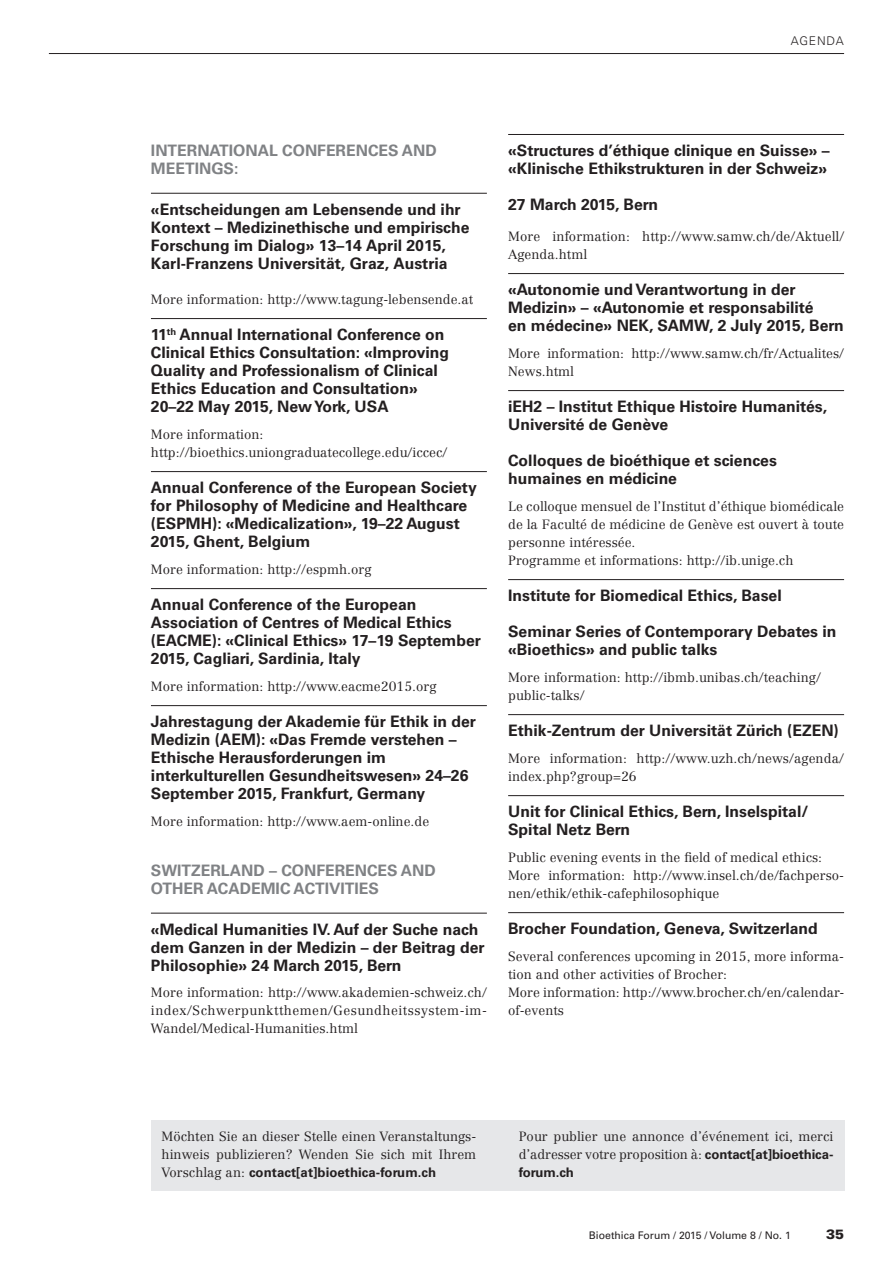
<style>
.page{position:relative;width:893px;height:1263px;background:#fff}
.page>*{position:absolute;margin:0;border:0;box-sizing:border-box;transform-origin:0 0}
.Titel_2_P{font:700 15.75px/18px "Univers LT Std";color:#231f20}
.Inhalt_Titel{font:700 15.75px/18.5px "Univers LT Std";color:#808285}
.t1{font:900 13.5px "Univers LT Std";color:#231f20}
.Gs__o__Einz__P{font:300 13.2px/18px "Centennial LT Std";letter-spacing:.005em;color:#231f20}
.Rubriktitel_light{font:300 12px "Univers LT Std";letter-spacing:.06em;color:#231f20}
.t2{font:10.5px "Univers LT Std";color:#231f20}
.s1{font-family:"Univers LT Std";font-weight:700}
</style>
<div class="page">
<hr style="left:49px;top:53px;width:795px;height:1px;background:#231f20">
<hr style="left:151px;top:193px;width:336px;height:1px;background:#231f20">
<hr style="left:151px;top:318px;width:336px;height:1px;background:#231f20">
<hr style="left:151px;top:471px;width:336px;height:1px;background:#231f20">
<hr style="left:151px;top:588px;width:336px;height:1px;background:#231f20">
<hr style="left:151px;top:705px;width:336px;height:1px;background:#231f20">
<hr style="left:151px;top:913px;width:336px;height:1px;background:#231f20">
<hr style="left:508px;top:134px;width:336px;height:1px;background:#231f20">
<hr style="left:508px;top:273px;width:336px;height:1px;background:#231f20">
<hr style="left:508px;top:390px;width:336px;height:1px;background:#231f20">
<hr style="left:508px;top:579px;width:336px;height:1px;background:#231f20">
<hr style="left:508px;top:714px;width:336px;height:1px;background:#231f20">
<hr style="left:508px;top:795px;width:336px;height:1px;background:#231f20">
<hr style="left:508px;top:912px;width:336px;height:1px;background:#231f20">
<div style="left:151px;top:1120px;width:693px;height:70px;background:#e6e7e9"></div>
<p class="Rubriktitel_light" style="left:791px;top:33px;width:55px">AGENDA</p>
<p class="Inhalt_Titel" style="left:151px;top:141px;width:287px">INTERNATIONAL CONFERENCES AND<br>MEETINGS:</p>
<p class="Titel_2_P" style="left:151px;top:200px;width:320px">«Entscheidungen am Lebensende und ihr Kontext – Medizinethische und empirische Forschung im Dialog» 13–14 April 2015, Karl-Franzens Universität, Graz, Austria</p>
<p class="Gs__o__Einz__P" style="left:151px;top:290px;width:324px">More information: http://www.tagung-lebensende.at</p>
<p class="Titel_2_P" style="left:151px;top:326px;width:300px">11<sup>th</sup> Annual International Conference on Clinical Ethics Consultation: «Improving Quality and Professionalism of Clinical Ethics Education and Consultation» 20–22 May 2015, New York, USA</p>
<p class="Gs__o__Einz__P" style="left:151px;top:425px;width:298px">More information: http://bioethics.uniongraduatecollege.edu/iccec/</p>
<p class="Titel_2_P" style="left:151px;top:479px;width:327px">Annual Conference of the European Society for Philosophy of Medicine and Healthcare (ESPMH): «Medicalization», 19–22 August 2015, Ghent, Belgium</p>
<p class="Gs__o__Einz__P" style="left:151px;top:560px;width:222px">More information: http://espmh.org</p>
<p class="Titel_2_P" style="left:151px;top:596px;width:331px">Annual Conference of the European Association of Centres of Medical Ethics (EACME): «Clinical Ethics» 17–19 September 2015, Cagliari, Sardinia, Italy</p>
<p class="Gs__o__Einz__P" style="left:151px;top:677px;width:287px">More information: http://www.eacme2015.org</p>
<p class="Titel_2_P" style="left:151px;top:713px;width:327px">Jahrestagung der Akademie für Ethik in der Medizin (AEM): «Das Fremde verstehen – Ethische Herausforderungen im interkulturellen Gesundheitswesen» 24–26<br>September 2015, Frankfurt, Germany</p>
<p class="Gs__o__Einz__P" style="left:151px;top:812px;width:280px">More information: http://www.aem-online.de</p>
<p class="Inhalt_Titel" style="left:151px;top:861px;width:286px">SWITZERLAND – CONFERENCES AND<br>OTHER ACADEMIC ACTIVITIES</p>
<p class="Titel_2_P" style="left:151px;top:920px;width:335px">«Medical Humanities IV. Auf der Suche nach dem Ganzen in der Medizin – der Beitrag der<br>Philosophie» 24 March 2015, Bern</p>
<p class="Gs__o__Einz__P" style="left:151px;top:983px;width:337px;text-align:justify">More information: http://www.akademien-schweiz.ch/ index/Schwerpunktthemen/Gesundheitssystem-im-Wandel/Medical-Humanities.html</p>
<p class="Titel_2_P" style="left:508px;top:142px;width:323px">«Structures d’éthique clinique en Suisse» – «Klinische Ethikstrukturen in der Schweiz»</p>
<p class="Titel_2_P" style="left:508px;top:196px;width:151px">27 March 2015, Bern</p>
<p class="Gs__o__Einz__P" style="left:508px;top:227px;width:338px">More information: http://www.samw.ch/de/Aktuell/<br>Agenda.html</p>
<p class="Titel_2_P" style="left:508px;top:281px;width:337px">«Autonomie und Verantwortung in der<br>Medizin» – «Autonomie et responsabilité<br>en médecine» NEK, SAMW, 2 July 2015, Bern</p>
<p class="Gs__o__Einz__P" style="left:508px;top:344px;width:337px">More information: http://www.samw.ch/fr/Actualites/<br>News.html</p>
<p class="Titel_2_P" style="left:508px;top:398px;width:320px">iEH2 – Institut Ethique Histoire Humanités,<br>Université de Genève</p>
<p class="Titel_2_P" style="left:508px;top:452px;width:270px">Colloques de bioéthique et sciences humaines en médicine</p>
<p class="Gs__o__Einz__P" style="left:508px;top:497px;width:337px;text-align:justify">Le colloque mensuel de l’Institut d’éthique biomédicale de la Faculté de médicine de Genève est ouvert à toute personne intéressée.</p>
<p class="Gs__o__Einz__P" style="left:508px;top:551px;width:287px">Programme et informations: http://ib.unige.ch</p>
<p class="Titel_2_P" style="left:508px;top:587px;width:275px">Institute for Biomedical Ethics, Basel</p>
<p class="Titel_2_P" style="left:508px;top:623px;width:330px">Seminar Series of Contemporary Debates in «Bioethics» and public talks</p>
<p class="Gs__o__Einz__P" style="left:508px;top:668px;width:314px">More information: http://ibmb.unibas.ch/teaching/ public-talks/</p>
<p class="Titel_2_P" style="left:508px;top:722px;width:332px">Ethik-Zentrum der Universität Zürich (EZEN)</p>
<p class="Gs__o__Einz__P" style="left:508px;top:749px;width:337px">More information: http://www.uzh.ch/news/agenda/ index.php?group=26</p>
<p class="Titel_2_P" style="left:508px;top:803px;width:302px">Unit for Clinical Ethics, Bern, Inselspital/<br>Spital Netz Bern</p>
<p class="Gs__o__Einz__P" style="left:508px;top:848px;width:315px">Public evening events in the field of medical ethics:</p>
<p class="Gs__o__Einz__P" style="left:508px;top:866px;width:337px">More information: http://www.insel.ch/de/fachperso&shy;nen/ethik/ethik-cafephilosophique</p>
<p class="Titel_2_P" style="left:508px;top:920px;width:311px">Brocher Foundation, Geneva, Switzerland</p>
<p class="Gs__o__Einz__P" style="left:508px;top:947px;width:337px">Several conferences upcoming in 2015, more informa&shy;tion and other activities of Brocher:</p>
<p class="Gs__o__Einz__P" style="left:508px;top:983px;width:338px">More information: http://www.brocher.ch/en/calendar&shy;of-events</p>
<p class="Gs__o__Einz__P" style="left:162px;top:1127px;width:316px;text-align:justify">Möchten Sie an dieser Stelle einen Veranstaltungs&shy;hinweis publizieren? Wenden Sie sich mit Ihrem Vorschlag an: <span class="s1">contact[at]bioethica-forum.ch</span></p>
<p class="Gs__o__Einz__P" style="left:519px;top:1127px;width:316px;text-align:justify">Pour publier une annonce d’événement ici, merci d’adresser votre proposition à: <span class="s1">contact[at]bioethica&shy;forum.ch</span></p>
<p class="t2" style="left:589px;top:1229px;width:204px">Bioethica Forum / 2015 / Volume 8 / No. 1</p>
<p class="t1" style="left:826px;top:1225px;width:20px">35</p>
</div>
